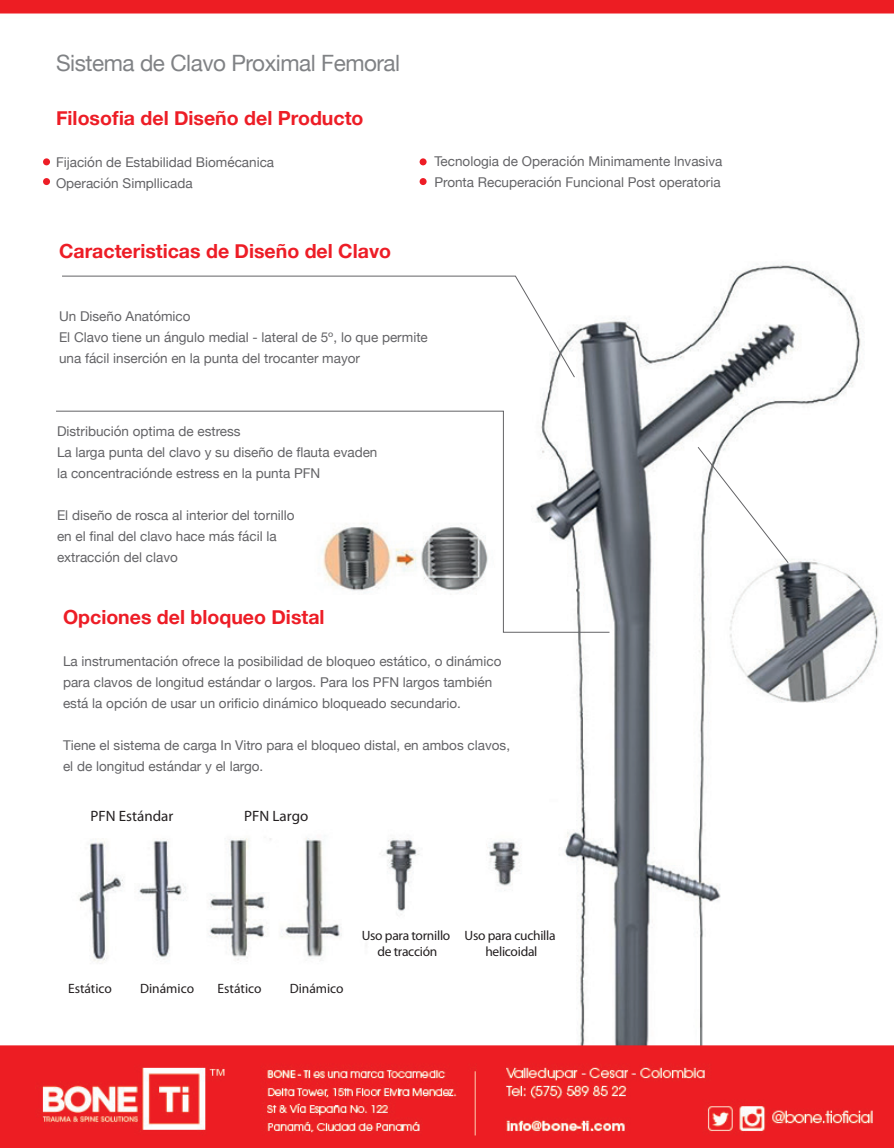
<style>
.page{position:relative;width:894px;height:1148px;background:#fff}
.page>*{position:absolute;margin:0;border:0;box-sizing:border-box;transform-origin:0 0}
.t1{font:22.5px "Helvetica Neue";letter-spacing:-.02em;color:#808285}
.t2{font:700 19.5px "Helvetica Neue";color:#ed1d26}
.t3{font:15px "Myriad Pro";color:#231f20}
.t4{font:13.5px/21px "Helvetica Neue";color:#636366}
.t5{font:13.5px/16.2px "Myriad Pro";letter-spacing:-.02em;color:#231f20;text-align:center}
.t6{font:13.5px "Myriad Pro";color:#231f20}
</style>
<div class="page">
<img style="left:0;top:0;width:893px;height:1148px">
<div style="left:43px;top:158px;width:7px;height:7px;background:#ed1d26;border-radius:50%"></div>
<div style="left:43px;top:178px;width:7px;height:7px;background:#ed1d26;border-radius:50%"></div>
<div style="left:419px;top:158px;width:7px;height:7px;background:#ed1d26;border-radius:50%"></div>
<div style="left:419px;top:178px;width:7px;height:7px;background:#ed1d26;border-radius:50%"></div>
<svg style="left:61px;top:275px;width:514px;height:103px"></svg>
<svg style="left:55px;top:410px;width:555px;height:223px"></svg>
<svg style="left:696px;top:446px;width:93px;height:118px"></svg>
<h1 class="t1" style="left:56px;top:47px;width:345px">Sistema de Clavo Proximal Femoral</h1>
<h2 class="t2" style="left:56px;top:103px;width:309px">Filosofia del Diseño del Producto</h2>
<p class="t4" style="left:56px;top:153px;width:220px">Fijación de Estabilidad Biomécanica<br>Operación Simpllicada</p>
<p class="t4" style="left:434px;top:152px;width:289px">Tecnologia de Operación Minimamente lnvasiva<br>Pronta Recuperación Funcional Post operatoria</p>
<h2 class="t2" style="left:59px;top:235px;width:333px">Caracteristicas de Diseño del Clavo</h2>
<p class="t4" style="left:59px;top:306px;width:370px">Un Diseño Anatómico<br>El Clavo tiene un ángulo medial - lateral de 5º, lo que permite una fácil inserción en la punta del trocanter mayor</p>
<p class="t4" style="left:57px;top:421px;width:322px">Distribución optima de estress<br>La larga punta del clavo y su diseño de flauta evaden la concentraciónde estress en la punta PFN</p>
<p class="t4" style="left:57px;top:505px;width:239px">El diseño de rosca al interior del tornillo en el final del clavo hace más fácil la extracción del clavo</p>
<h2 class="t2" style="left:63px;top:602px;width:263px">Opciones del bloqueo Distal</h2>
<p class="t4" style="left:63px;top:651px;width:440px">La instrumentación ofrece la posibilidad de bloqueo estático, o dinámico para clavos de longitud estándar o largos. Para los PFN largos también está la opción de usar un orificio dinámico bloqueado secundario.</p>
<p class="t4" style="left:63px;top:735px;width:448px">Tiene el sistema de carga In Vitro para el bloqueo distal, en ambos clavos, el de longitud estándar y el largo.</p>
<p class="t3" style="left:90px;top:808px;width:84px">PFN Estándar</p>
<p class="t3" style="left:244px;top:808px;width:66px">PFN Largo</p>
<p class="t6" style="left:68px;top:981px;width:45px">Estático</p>
<p class="t6" style="left:140px;top:981px;width:55px">Dinámico</p>
<p class="t6" style="left:217px;top:981px;width:45px">Estático</p>
<p class="t6" style="left:289px;top:981px;width:55px">Dinámico</p>
<p class="t5" style="left:361px;top:927px;width:90px">Uso para tornillo de tracción</p>
<p class="t5" style="left:464px;top:927px;width:92px">Uso para cuchilla helicoidal</p>
</div>
